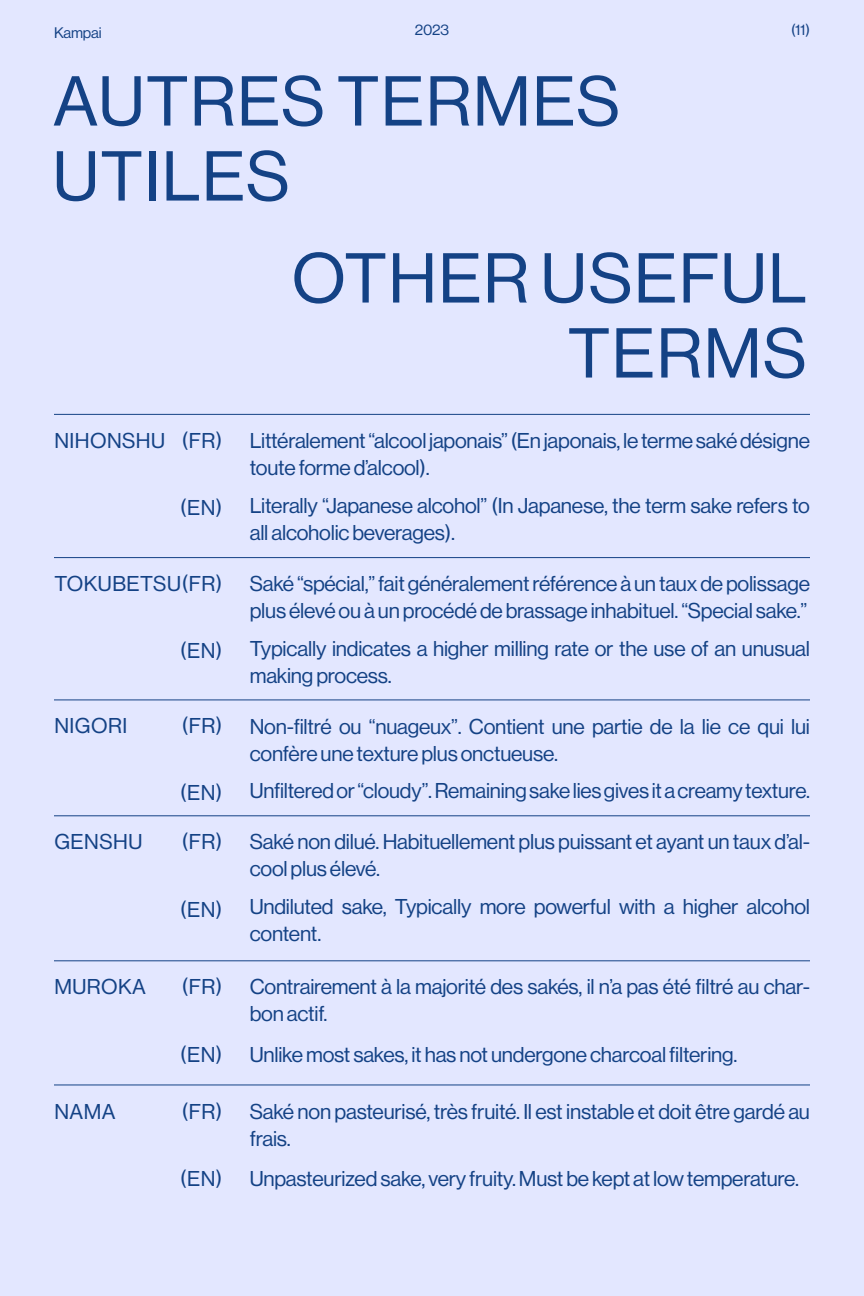
<style>
.page{position:relative;width:864px;height:1296px;background:#e3e7ff}
.page>*{position:absolute;margin:0;border:0;box-sizing:border-box;transform-origin:0 0}
.t1{font:69px/75px "Neue Haas Display";letter-spacing:.02em;color:#144285}
.t2{font:21px/27px "Neue Haas Display";letter-spacing:-.01em;color:#144285}
.t3{font:21px "Neue Haas Display";letter-spacing:.02em;color:#144285}
.t4{font:15px "Neue Haas Display";letter-spacing:-.01em;color:#144285}
</style>
<div class="page">
<hr style="left:54px;top:414px;width:756px;height:1px;background:#144285">
<hr style="left:54px;top:557px;width:756px;height:1px;background:#144285">
<hr style="left:54px;top:699px;width:756px;height:1px;background:#144285">
<hr style="left:54px;top:815px;width:756px;height:1px;background:#144285">
<hr style="left:54px;top:960px;width:756px;height:1px;background:#144285">
<hr style="left:54px;top:1084px;width:756px;height:1px;background:#144285">
<p class="t4" style="left:54px;top:24px;width:49px">Kampai</p>
<p class="t4" style="left:415px;top:21px;width:36px">2023</p>
<p class="t4" style="left:791px;top:21px;width:20px">(11)</p>
<h1 class="t1" style="left:53px;top:64px;width:569px">AUTRES TERMES<br>UTILES</h1>
<p class="t3" style="left:54px;top:429px;width:112px">NIHONSHU</p>
<p class="t2" style="left:182px;top:427px;width:42px">(FR)</p>
<p class="t2" style="left:180px;top:494px;width:44px">(EN)</p>
<p class="t3" style="left:54px;top:572px;width:170px">TOKUBETSU(FR)</p>
<p class="t2" style="left:180px;top:637px;width:44px">(EN)</p>
<p class="t2" style="left:54px;top:713px;width:74px">NIGORI</p>
<p class="t2" style="left:182px;top:713px;width:42px">(FR)</p>
<p class="t2" style="left:180px;top:780px;width:44px">(EN)</p>
<p class="t2" style="left:54px;top:829px;width:89px">GENSHU</p>
<p class="t2" style="left:182px;top:829px;width:42px">(FR)</p>
<p class="t2" style="left:180px;top:896px;width:44px">(EN)</p>
<p class="t2" style="left:54px;top:974px;width:93px">MUROKA</p>
<p class="t2" style="left:182px;top:974px;width:42px">(FR)</p>
<p class="t2" style="left:180px;top:1041px;width:44px">(EN)</p>
<p class="t2" style="left:54px;top:1098px;width:63px">NAMA</p>
<p class="t2" style="left:182px;top:1098px;width:42px">(FR)</p>
<p class="t2" style="left:180px;top:1165px;width:44px">(EN)</p>
<h1 class="t1" style="left:292px;top:241px;width:517px;text-align:right">OTHER USEFUL<br>TERMS</h1>
<p class="t2" style="left:250px;top:427px;width:562px">Littéralement “alcool japonais” (En japonais, le terme saké désigne toute forme d’alcool).</p>
<p class="t2" style="left:250px;top:492px;width:562px">Literally “Japanese alcohol” (In Japanese, the term sake refers to all alcoholic beverages).</p>
<p class="t2" style="left:250px;top:570px;width:562px">Saké “spécial,” fait généralement référence à un taux de polissage plus élevé ou à un procédé de brassage inhabituel. “Special sake.”</p>
<p class="t2" style="left:250px;top:635px;width:562px">Typically indicates a higher milling rate or the use of an unusual making process.</p>
<p class="t2" style="left:250px;top:713px;width:562px">Non-filtré ou “nuageux”. Contient une partie de la lie ce qui lui confère une texture plus onctueuse.</p>
<p class="t2" style="left:250px;top:778px;width:562px">Unfiltered or “cloudy”. Remaining sake lies gives it a creamy texture.</p>
<p class="t2" style="left:250px;top:829px;width:562px">Saké non dilué. Habituellement plus puissant et ayant un taux d’al&shy;cool plus élevé.</p>
<p class="t2" style="left:250px;top:893px;width:562px">Undiluted sake, Typically more powerful with a higher alcohol content.</p>
<p class="t2" style="left:250px;top:974px;width:562px">Contrairement à la majorité des sakés, il n’a pas été filtré au char&shy;bon actif.</p>
<p class="t2" style="left:250px;top:1041px;width:489px">Unlike most sakes, it has not undergone charcoal filtering.</p>
<p class="t2" style="left:250px;top:1098px;width:562px">Saké non pasteurisé, très fruité. Il est instable et doit être gardé au frais.</p>
<p class="t2" style="left:250px;top:1165px;width:551px">Unpasteurized sake, very fruity. Must be kept at low temperature.</p>
</div>
